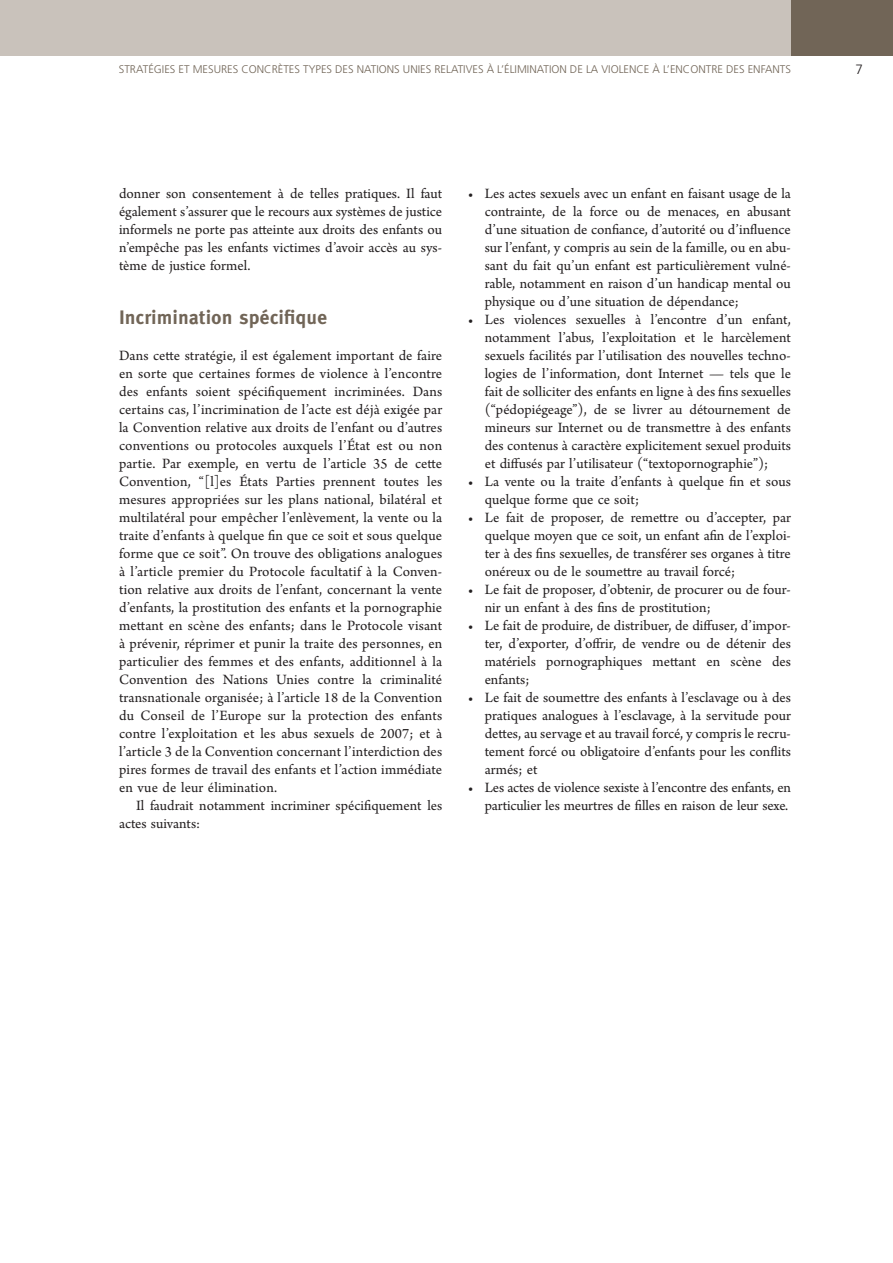
<style>
.page{position:relative;width:893px;height:1263px;background:#fff}
.page>*{position:absolute;margin:0;border:0;box-sizing:border-box;transform-origin:0 0}
.t1{font:700 19.5px "Meta OT";color:#716557}
.t2{font:15px/18px "Arno Pro";color:#231f20;text-align:justify}
.t3{font:300 13.5px "Frutiger LT Std";color:#231f20}
.t4{font:300 11.1px "Frutiger LT Std";color:#716557}
</style>
<div class="page">
<div style="left:0;top:0;width:893px;height:55px;background:#c9c2bb"></div>
<div style="left:791px;top:0;width:102px;height:55px;background:#716557"></div>
<p class="t4" style="left:119px;top:63px;width:674px">STRATÉGIES ET MESURES CONCRÈTES TYPES DES NATIONS UNIES RELATIVES À L’ÉLIMINATION DE LA VIOLENCE À L’ENCONTRE DES ENFANTS</p>
<p class="t3" style="left:855px;top:62px;width:9px">7</p>
<p class="t2" style="left:119px;top:185px;width:325px">donner son consentement à de telles pratiques. Il faut également s’assurer que le recours aux systèmes de justice informels ne porte pas atteinte aux droits des enfants ou n’empêche pas les enfants victimes d’avoir accès au sys&shy;tème de justice formel.</p>
<h1 class="t1" style="left:119px;top:305px;width:210px">Incrimination spécifique</h1>
<p class="t2" style="left:119px;top:347px;width:325px">Dans cette stratégie, il est également important de faire en sorte que certaines formes de violence à l’encontre des enfants soient spécifiquement incriminées. Dans certains cas, l’incrimination de l’acte est déjà exigée par la Convention relative aux droits de l’enfant ou d’autres conventions ou protocoles auxquels l’État est ou non partie. Par exemple, en vertu de l’article 35 de cette Convention, “[l]es États Parties prennent toutes les mesures appropriées sur les plans national, bilatéral et multilatéral pour empêcher l’enlèvement, la vente ou la traite d’enfants à quelque fin que ce soit et sous quelque forme que ce soit”. On trouve des obligations analogues à l’article premier du Protocole facultatif à la Conven&shy;tion relative aux droits de l’enfant, concernant la vente d’enfants, la prostitution des enfants et la pornographie mettant en scène des enfants; dans le Protocole visant à prévenir, réprimer et punir la traite des personnes, en particulier des femmes et des enfants, additionnel à la Convention des Nations Unies contre la criminalité transnationale organisée; à l’article 18 de la Convention du Conseil de l’Europe sur la protection des enfants contre l’exploitation et les abus sexuels de 2007; et à l’article 3 de la Convention concernant l’interdiction des pires formes de travail des enfants et l’action immédiate en vue de leur élimination.</p>
<p class="t2" style="left:119px;top:797px;width:325px;text-indent:17px">Il faudrait notamment incriminer spécifiquement les actes suivants:</p>
<p class="t2" style="left:485px;top:185px;width:308px;text-indent:-17px">• Les actes sexuels avec un enfant en faisant usage de la contrainte, de la force ou de menaces, en abusant d’une situation de confiance, d’autorité ou d’influence sur l’enfant, y compris au sein de la famille, ou en abu&shy;sant du fait qu’un enfant est particulièrement vulné&shy;rable, notamment en raison d’un handicap mental ou physique ou d’une situation de dépendance;</p>
<p class="t2" style="left:485px;top:311px;width:308px;text-indent:-17px">• Les violences sexuelles à l’encontre d’un enfant, notamment l’abus, l’exploitation et le harcèlement sexuels facilités par l’utilisation des nouvelles techno&shy;logies de l’information, dont Internet — tels que le fait de solliciter des enfants en ligne à des fins sexuelles (“pédopiégeage”), de se livrer au détournement de mineurs sur Internet ou de transmettre à des enfants des contenus à caractère explicitement sexuel produits et diffusés par l’utilisateur (“textopornographie”);</p>
<p class="t2" style="left:485px;top:473px;width:308px;text-indent:-17px">• La vente ou la traite d’enfants à quelque fin et sous quelque forme que ce soit;</p>
<p class="t2" style="left:485px;top:509px;width:308px;text-indent:-17px">• Le fait de proposer, de remettre ou d’accepter, par quelque moyen que ce soit, un enfant afin de l’exploi&shy;ter à des fins sexuelles, de transférer ses organes à titre onéreux ou de le soumettre au travail forcé;</p>
<p class="t2" style="left:485px;top:581px;width:308px;text-indent:-17px">• Le fait de proposer, d’obtenir, de procurer ou de four&shy;nir un enfant à des fins de prostitution;</p>
<p class="t2" style="left:485px;top:617px;width:308px;text-indent:-17px">• Le fait de produire, de distribuer, de diffuser, d’impor&shy;ter, d’exporter, d’offrir, de vendre ou de détenir des matériels pornographiques mettant en scène des enfants;</p>
<p class="t2" style="left:485px;top:689px;width:308px;text-indent:-17px">• Le fait de soumettre des enfants à l’esclavage ou à des pratiques analogues à l’esclavage, à la servitude pour dettes, au servage et au travail forcé, y compris le recru&shy;tement forcé ou obligatoire d’enfants pour les conflits armés; et</p>
<p class="t2" style="left:468px;top:779px;width:325px;text-align:right">• Les actes de violence sexiste à l’encontre des enfants, en particulier les meurtres de filles en raison de leur sexe.</p>
</div>
